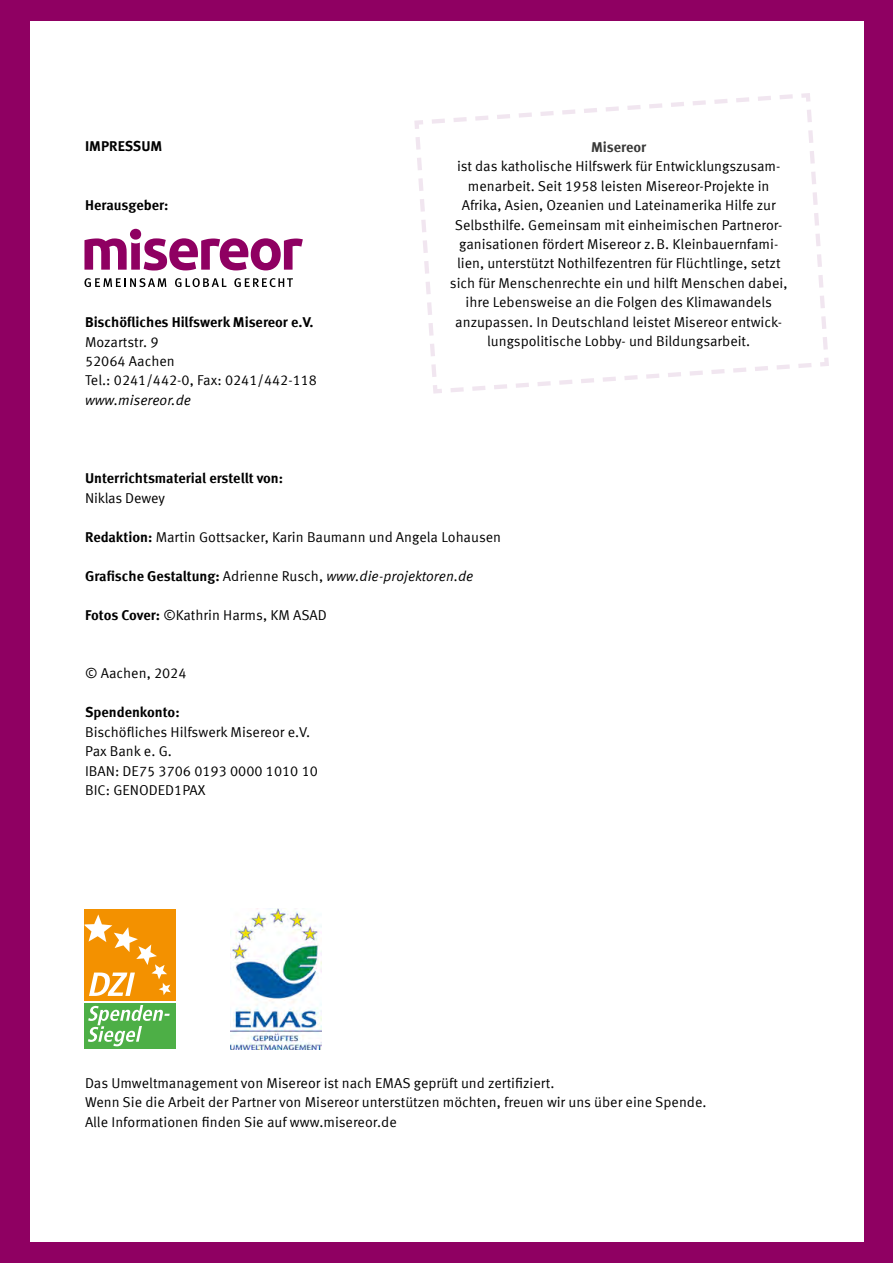
<style>
.page{position:relative;width:893px;height:1263px;background:#8f0062}
.page>*{position:absolute;margin:0;border:0;box-sizing:border-box;transform-origin:0 0}
.t1{font:14.25px/19.5px "Meta Offc Norm";color:#000}
.t2{font:700 14.25px "Meta Offc";color:#000}
.t3{font:14.25px "Meta Offc Norm Ita";color:#000}
.t4{font:700 14.25px "Meta Offc";color:#3a3a39}
.s1{font-family:"Meta Offc";font-weight:700}
.s2{font-family:"Meta Offc Norm"}
</style>
<div class="page">
<div style="left:30px;top:21px;width:834px;height:1221px;background:#fff"></div>
<img style="left:231px;top:909px;width:91px;height:141px">
<div style="left:85px;top:909px;width:91px;height:91px;background:#f39100"></div>
<div style="left:85px;top:1003px;width:91px;height:45px;background:#4daf46"></div>
<svg style="left:88px;top:1005px;width:82px;height:41px"></svg>
<svg style="left:85px;top:914px;width:86px;height:82px"></svg>
<svg style="left:414px;top:93px;width:415px;height:301px"></svg>
<svg style="left:84px;top:278px;width:82px;height:9px"></svg>
<svg style="left:175px;top:278px;width:52px;height:9px"></svg>
<svg style="left:234px;top:278px;width:59px;height:9px"></svg>
<svg style="left:84px;top:229px;width:219px;height:41px"></svg>
<p class="t2" style="left:85px;top:138px;width:79px">IMPRESSUM</p>
<p class="t2" style="left:85px;top:197px;width:85px">Herausgeber:</p>
<p class="t2" style="left:85px;top:314px;width:230px">Bischöfliches Hilfswerk Misereor e.V.</p>
<p class="t1" style="left:85px;top:332px;width:233px">Mozartstr. 9<br>52064 Aachen<br>Tel.: 0241/442-0, Fax: 0241/442-118</p>
<p class="t3" style="left:85px;top:392px;width:107px">www.misereor.de</p>
<p class="t4" style="left:591px;top:138px;width:57px">Misereor</p>
<p class="t1" style="left:450px;top:157px;width:339px;text-align:center">ist das katholische Hilfswerk für Entwicklungszusam&shy;menarbeit. Seit 1958 leisten Misereor-Projekte in Afrika, Asien, Ozeanien und Lateinamerika Hilfe zur Selbsthilfe. Gemeinsam mit einheimischen Partneror&shy;ganisationen fördert Misereor z.B. Kleinbauernfami&shy;lien, unterstützt Nothilfezentren für Flüchtlinge, setzt sich für Menschenrechte ein und hilft Menschen dabei, ihre Lebensweise an die Folgen des Klimawandels anzupassen. In Deutschland leistet Misereor entwick&shy;lungspolitische Lobby- und Bildungsarbeit.</p>
<p class="t2" style="left:85px;top:470px;width:200px">Unterrichtsmaterial erstellt von:</p>
<p class="t1" style="left:85px;top:488px;width:81px">Niklas Dewey</p>
<p class="t1" style="left:85px;top:527px;width:418px"><span class="s1">Redaktion:</span> Martin Gottsacker, Karin Baumann und Angela Lohausen</p>
<p class="t3" style="left:85px;top:567px;width:390px"><span class="s1">Grafische Gestaltung:</span> <span class="s2">Adrienne Rusch,</span> www.die-projektoren.de</p>
<p class="t1" style="left:85px;top:605px;width:243px"><span class="s1">Fotos Cover:</span> ©Kathrin Harms, KM ASAD</p>
<p class="t1" style="left:85px;top:664px;width:103px">© Aachen, 2024</p>
<p class="t2" style="left:85px;top:704px;width:96px">Spendenkonto:</p>
<p class="t1" style="left:85px;top:722px;width:234px">Bischöfliches Hilfswerk Misereor e.V.<br>Pax Bank e. G.<br>IBAN: DE75 3706 0193 0000 1010 10<br>BIC: GENODED1PAX</p>
<p class="t1" style="left:85px;top:1073px;width:623px">Das Umweltmanagement von Misereor ist nach EMAS geprüft und zertifiziert.<br>Wenn Sie die Arbeit der Partner von Misereor unterstützen möchten, freuen wir uns über eine Spende.<br>Alle Informationen finden Sie auf www.misereor.de</p>
</div>
